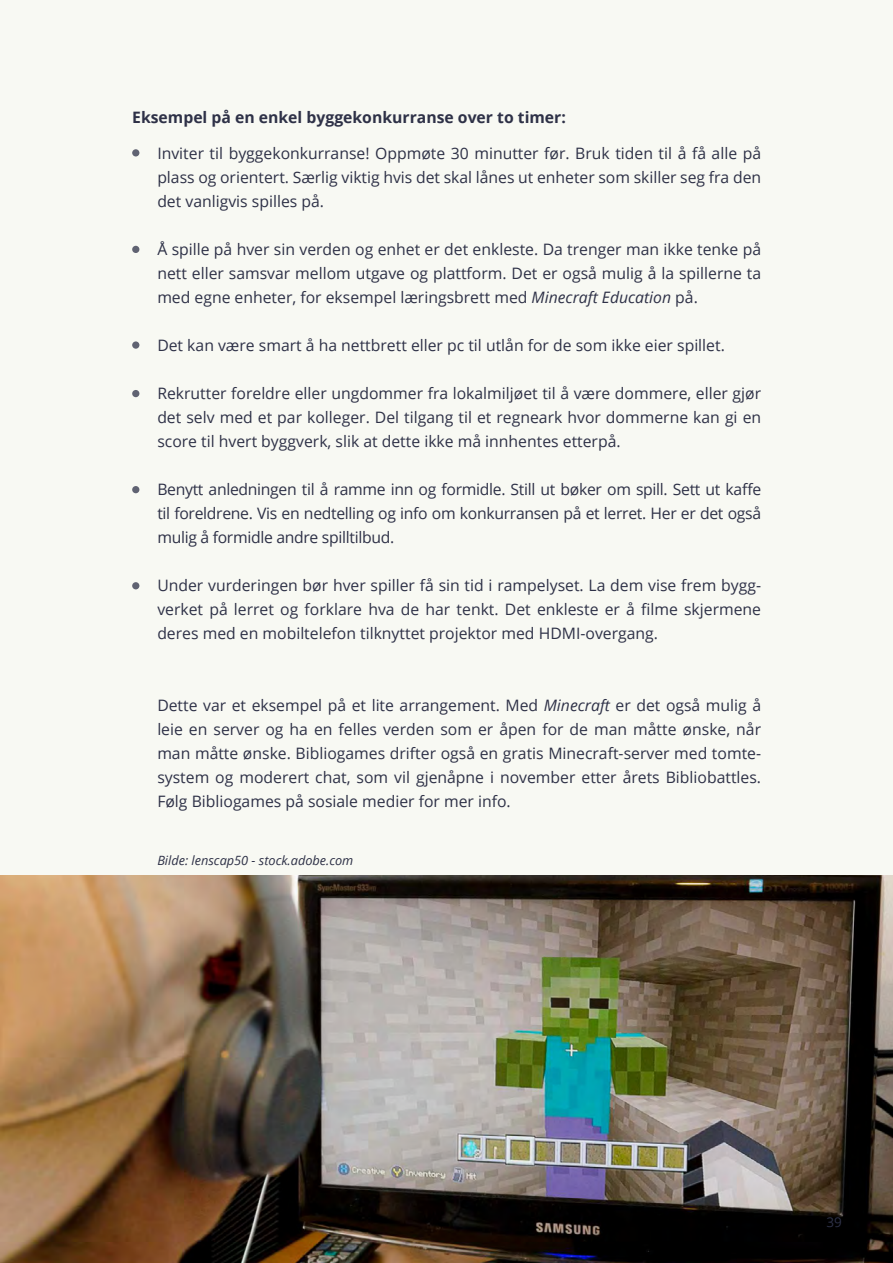
<style>
.page{position:relative;width:893px;height:1263px;background:#f8f9f3}
.page>*{position:absolute;margin:0;border:0;box-sizing:border-box;transform-origin:0 0}
.t1{font:15.75px/24px "Open Sans";color:#2e3147;text-align:justify}
.t2{font:700 15.75px "Open Sans";color:#2e3147}
.t3{font:13.5px "Open Sans";color:#2e3147}
.t4{font:italic 12.75px "Open Sans";color:#2e3147}
.s1{font-style:italic}
</style>
<div class="page">
<img style="left:0;top:875px;width:893px;height:388px">
<div style="left:132px;top:149px;width:7px;height:7px;background:#606372;border-radius:50%"></div>
<div style="left:132px;top:246px;width:7px;height:7px;background:#606372;border-radius:50%"></div>
<svg style="left:132px;top:341px;width:7px;height:8px"></svg>
<div style="left:132px;top:390px;width:7px;height:7px;background:#606372;border-radius:50%"></div>
<div style="left:132px;top:486px;width:7px;height:7px;background:#606372;border-radius:50%"></div>
<div style="left:132px;top:582px;width:7px;height:7px;background:#606372;border-radius:50%"></div>
<p class="t2" style="left:132px;top:106px;width:435px">Eksempel på en enkel byggekonkurranse over to timer:</p>
<p class="t1" style="left:157px;top:141px;width:605px">Inviter til byggekonkurranse! Oppmøte 30 minutter før. Bruk tiden til å få alle på plass og orientert. Særlig viktig hvis det skal lånes ut enheter som skiller seg fra den det vanligvis spilles på.</p>
<p class="t1" style="left:157px;top:237px;width:605px">Å spille på hver sin verden og enhet er det enkleste. Da trenger man ikke tenke på nett eller samsvar mellom utgave og plattform. Det er også mulig å la spillerne ta med egne enheter, for eksempel læringsbrett med <span class="s1">Minecraft Education</span> på.</p>
<p class="t1" style="left:157px;top:333px;width:569px">Det kan være smart å ha nettbrett eller pc til utlån for de som ikke eier spillet.</p>
<p class="t1" style="left:157px;top:381px;width:605px">Rekrutter foreldre eller ungdommer fra lokalmiljøet til å være dommere, eller gjør det selv med et par kolleger. Del tilgang til et regneark hvor dommerne kan gi en score til hvert byggverk, slik at dette ikke må innhentes etterpå.</p>
<p class="t1" style="left:157px;top:477px;width:605px">Benytt anledningen til å ramme inn og formidle. Still ut bøker om spill. Sett ut kaffe til foreldrene. Vis en nedtelling og info om konkurransen på et lerret. Her er det også mulig å formidle andre spilltilbud.</p>
<p class="t1" style="left:157px;top:573px;width:605px">Under vurderingen bør hver spiller få sin tid i rampelyset. La dem vise frem bygg&shy;verket på lerret og forklare hva de har tenkt. Det enkleste er å filme skjermene deres med en mobiltelefon tilknyttet projektor med HDMI-overgang.</p>
<p class="t1" style="left:157px;top:693px;width:605px">Dette var et eksempel på et lite arrangement. Med <span class="s1">Minecraft</span> er det også mulig å leie en server og ha en felles verden som er åpen for de man måtte ønske, når man måtte ønske. Bibliogames drifter også en gratis Minecraft-server med tomte&shy;system og moderert chat, som vil gjenåpne i november etter årets Bibliobattles.<br>Følg Bibliogames på sosiale medier for mer info.</p>
<p class="t4" style="left:157px;top:851px;width:198px">Bilde: lenscap50 - stock.adobe.com</p>
<p class="t3" style="left:826px;top:1213px;width:17px">39</p>
</div>
